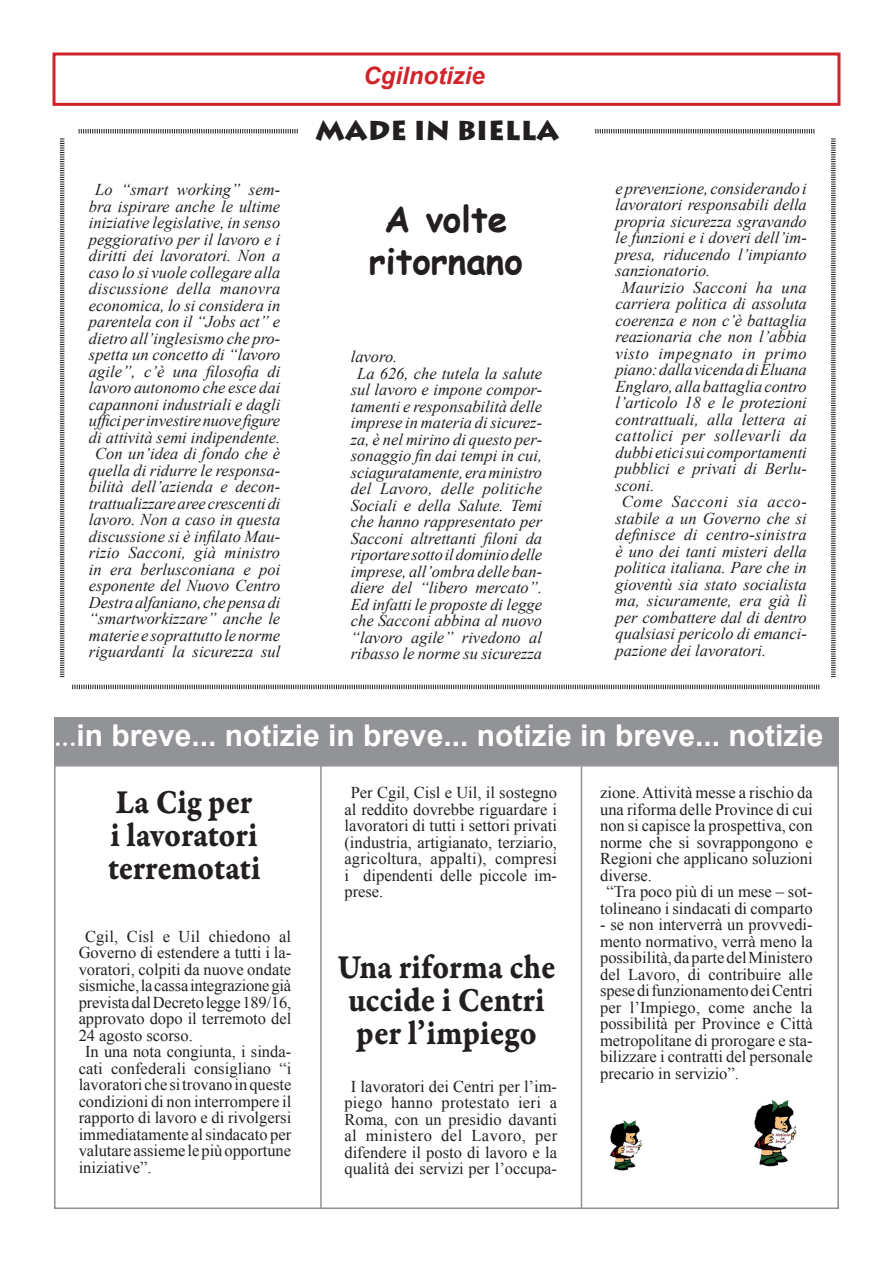
<style>
.page{position:relative;width:893px;height:1263px;background:#fff}
.page>*{position:absolute;margin:0;border:0;box-sizing:border-box;transform-origin:0 0}
.t1{font:36px/33px "Garamond Premr Pro Bd Capt";letter-spacing:-.005em;color:#231f20;text-align:center;scale:.87 1}
.t2{font:36px/33px "Garamond Premr Pro Bd Capt";letter-spacing:-.005em;color:#231f20;scale:.86 1}
.t3{font:700 35.7px/42px "Comic Sans MS";color:#231f20;text-align:center}
.t4{font:700 30px "Arial";color:#fff}
.t5{font:900 27px "Lithos Pro";color:#231f20}
.t6{font:italic 700 24px "Arial";color:#d1232a}
.t7{font:italic 16.5px/16.5px "Times New Roman";color:#231f20;text-align:center}
.t8{font:16.5px/16.5px "Times New Roman";color:#231f20;text-align:justify}
.t9{font:italic 16.5px "Times New Roman";letter-spacing:.02em;color:#231f20}
.t10{font:italic 16.5px "Times New Roman";letter-spacing:.025em;color:#231f20}
.t11{font:italic 16.5px "Times New Roman";letter-spacing:.035em;color:#231f20}
.t12{font:italic 16.5px "Times New Roman";letter-spacing:.04em;color:#231f20}
.s1{font-family:"Trajan"}
</style>
<div class="page">
<div style="left:52px;top:52px;width:788px;height:54px;border:3px solid #d1232a"></div>
<div style="left:54px;top:765px;width:785px;height:444px;border:2px solid #8f9194"></div>
<svg style="left:59px;top:138px;width:6px;height:539px"></svg>
<svg style="left:831px;top:138px;width:5px;height:539px"></svg>
<svg style="left:72px;top:684px;width:748px;height:6px"></svg>
<svg style="left:79px;top:129px;width:219px;height:4px"></svg>
<svg style="left:595px;top:129px;width:219px;height:4px"></svg>
<div style="left:54px;top:717px;width:785px;height:48px;background:#919396"></div>
<hr style="left:581px;top:766px;width:1px;height:443px;background:#919396">
<img style="left:754px;top:1100px;width:43px;height:67px">
<hr style="left:320px;top:764px;width:2px;height:445px;background:#919396">
<img style="left:610px;top:1120px;width:32px;height:51px">
<p class="t7" style="left:89px;top:181px;width:193px">Lo “smart working” sem&shy;bra ispirare anche le ultime iniziative legislative, in senso peggiorativo per il lavoro e i diritti dei lavoratori. Non a caso lo si vuole collegare alla discussione della manovra economica, lo si considera in parentela con il “Jobs act” e dietro all’inglesismo che pro&shy;spetta un concetto di “lavoro agile”, c’è una filosofia di lavoro autonomo che esce dai capannoni industriali e dagli uffici per investire nuove figure di attività semi indipendente.<br>Con un’idea di fondo che è quella di ridurre le responsa&shy;bilità dell’azienda e decon&shy;trattualizzare aree crescenti di lavoro. Non a caso in questa discussione si è infilato Mau&shy;rizio Sacconi, già ministro in era berlusconiana e poi esponente del Nuovo Centro<br>Destra alfaniano, che pensa di “smartworkizzare” anche le materie e soprattutto le norme riguardanti la sicurezza sul</p>
<h3 class="t6" style="left:364px;top:60px;width:123px">Cgilnotizie</h3>
<h3 class="t5" style="left:316px;top:113px;width:245px">MADE IN BIELLA</h3>
<h2 class="t3" style="left:369px;top:197px;width:155px">A volte ritornano</h2>
<p class="t7" style="left:351px;top:348px;width:48px">lavoro.</p>
<p class="t7" style="left:357px;top:365px;width:186px">La 626, che tutela la salute</p>
<p class="t7" style="left:351px;top:381px;width:193px">sul lavoro e impone compor-</p>
<p class="t7" style="left:351px;top:398px;width:193px">tamenti e responsabilità delle</p>
<p class="t7" style="left:351px;top:414px;width:193px">imprese in materia di sicurez-</p>
<p class="t7" style="left:351px;top:431px;width:193px">za, è nel mirino di questo per-</p>
<p class="t7" style="left:351px;top:447px;width:193px">sonaggio fin dai tempi in cui,</p>
<p class="t7" style="left:351px;top:464px;width:193px">sciaguratamente, era ministro</p>
<p class="t7" style="left:351px;top:480px;width:193px">del Lavoro, delle politiche</p>
<p class="t7" style="left:351px;top:497px;width:193px">Sociali e della Salute. Temi</p>
<p class="t7" style="left:351px;top:513px;width:193px">che hanno rappresentato per</p>
<p class="t7" style="left:351px;top:530px;width:193px">Sacconi altrettanti filoni da</p>
<p class="t7" style="left:351px;top:546px;width:193px">riportare sotto il dominio delle</p>
<p class="t7" style="left:351px;top:563px;width:193px">imprese, all’ombra delle ban-</p>
<p class="t7" style="left:351px;top:579px;width:193px">diere del “libero mercato”.</p>
<p class="t7" style="left:351px;top:596px;width:193px">Ed infatti le proposte di legge</p>
<p class="t7" style="left:351px;top:612px;width:193px">che Sacconi abbina al nuovo</p>
<p class="t7" style="left:351px;top:629px;width:193px">“lavoro agile” rivedono al</p>
<p class="t7" style="left:351px;top:645px;width:193px">ribasso le norme su sicurezza</p>
<p class="t7" style="left:615px;top:179px;width:193px">e prevenzione, considerando i</p>
<p class="t7" style="left:615px;top:196px;width:193px">lavoratori responsabili della</p>
<p class="t7" style="left:615px;top:212px;width:193px">propria sicurezza sgravando</p>
<p class="t7" style="left:615px;top:229px;width:193px">le funzioni e i doveri dell’im-</p>
<p class="t7" style="left:615px;top:245px;width:193px">presa, riducendo l’impianto</p>
<p class="t7" style="left:615px;top:262px;width:96px">sanzionatorio.</p>
<p class="t7" style="left:622px;top:278px;width:186px">Maurizio Sacconi ha una</p>
<p class="t7" style="left:615px;top:295px;width:193px">carriera politica di assoluta</p>
<p class="t7" style="left:615px;top:311px;width:193px">coerenza e non c’è battaglia</p>
<p class="t7" style="left:615px;top:328px;width:193px">reazionaria che non l’abbia</p>
<p class="t11" style="left:615px;top:342px;width:193px">visto impegnato in primo</p>
<p class="t7" style="left:615px;top:361px;width:193px">piano: dalla vicenda di Eluana</p>
<p class="t7" style="left:615px;top:377px;width:193px">Englaro, alla battaglia contro</p>
<p class="t7" style="left:615px;top:394px;width:193px">l’articolo 18 e le protezioni</p>
<p class="t7" style="left:615px;top:410px;width:193px">contrattuali, alla lettera ai</p>
<p class="t10" style="left:615px;top:424px;width:193px">cattolici per sollevarli da</p>
<p class="t7" style="left:615px;top:443px;width:193px">dubbi etici sui comportamenti</p>
<p class="t7" style="left:615px;top:460px;width:193px">pubblici e privati di Berlu-</p>
<p class="t7" style="left:615px;top:476px;width:40px">sconi.</p>
<p class="t12" style="left:622px;top:490px;width:186px">Come Sacconi sia acco-</p>
<p class="t7" style="left:615px;top:509px;width:193px">stabile a un Governo che si</p>
<p class="t9" style="left:615px;top:523px;width:193px">definisce di centro-sinistra</p>
<p class="t7" style="left:615px;top:542px;width:193px">è uno dei tanti misteri della</p>
<p class="t7" style="left:615px;top:559px;width:193px">politica italiana. Pare che in</p>
<p class="t7" style="left:615px;top:575px;width:193px">gioventù sia stato socialista</p>
<p class="t7" style="left:615px;top:592px;width:193px">ma, sicuramente, era già lì</p>
<p class="t7" style="left:615px;top:608px;width:193px">per combattere dal di dentro</p>
<p class="t7" style="left:615px;top:625px;width:193px">qualsiasi pericolo di emanci-</p>
<p class="t7" style="left:615px;top:641px;width:152px">pazione dei lavoratori.</p>
<h3 class="t4" style="left:54px;top:716px;width:771px"><span class="s1">...</span>in breve... notizie in breve... notizie in breve... notizie</h3>
<h1 class="t2" style="left:108px;top:786px;width:179px">La Cig per i lavoratori terremotati</h1>
<p class="t8" style="left:85px;top:927px;width:208px">Cgil, Cisl e Uil chiedono al</p>
<p class="t8" style="left:79px;top:944px;width:214px">Governo di estendere a tutti i la-</p>
<p class="t8" style="left:79px;top:960px;width:214px">voratori, colpiti da nuove ondate</p>
<p class="t8" style="left:79px;top:977px;width:214px">sismiche, la cassa integrazione già</p>
<p class="t8" style="left:79px;top:993px;width:214px">prevista dal Decreto legge 189/16,</p>
<p class="t8" style="left:79px;top:1010px;width:214px">approvato dopo il terremoto del</p>
<p class="t8" style="left:79px;top:1026px;width:116px">24 agosto scorso.</p>
<p class="t8" style="left:85px;top:1043px;width:208px">In una nota congiunta, i sinda-</p>
<p class="t8" style="left:79px;top:1059px;width:214px">cati confederali consigliano “i</p>
<p class="t8" style="left:79px;top:1076px;width:214px">lavoratori che si trovano in queste</p>
<p class="t8" style="left:79px;top:1092px;width:214px">condizioni di non interrompere il</p>
<p class="t8" style="left:79px;top:1109px;width:214px">rapporto di lavoro e di rivolgersi</p>
<p class="t8" style="left:79px;top:1125px;width:214px">immediatamente al sindacato per</p>
<p class="t8" style="left:79px;top:1142px;width:214px">valutare assieme le più opportune</p>
<p class="t8" style="left:79px;top:1158px;width:74px">iniziative”.</p>
<p class="t8" style="left:344px;top:784px;width:214px;text-indent:6px">Per Cgil, Cisl e Uil, il sostegno al reddito dovrebbe riguardare i lavoratori di tutti i settori privati (industria, artigianato, terziario, agricoltura, appalti), compresi i dipendenti delle piccole im&shy;prese.</p>
<h1 class="t1" style="left:337px;top:951px;width:252px">Una riforma che uccide i Centri per l’impiego</h1>
<p class="t8" style="left:344px;top:1077px;width:214px;text-align:center">I lavoratori dei Centri per l’im&shy;piego hanno protestato ieri a<br>Roma, con un presidio davanti al ministero del Lavoro, per difendere il posto di lavoro e la qualità dei servizi per l’occupa-</p>
<p class="t8" style="left:600px;top:784px;width:214px">zione. Attività messe a rischio da</p>
<p class="t8" style="left:600px;top:801px;width:214px">una riforma delle Province di cui</p>
<p class="t8" style="left:600px;top:817px;width:214px">non si capisce la prospettiva, con</p>
<p class="t8" style="left:600px;top:834px;width:214px">norme che si sovrappongono e</p>
<p class="t8" style="left:600px;top:850px;width:214px">Regioni che applicano soluzioni</p>
<p class="t8" style="left:600px;top:867px;width:53px">diverse.</p>
<p class="t8" style="left:606px;top:883px;width:208px">“Tra poco più di un mese – sot-</p>
<p class="t8" style="left:600px;top:900px;width:214px">tolineano i sindacati di comparto</p>
<p class="t8" style="left:600px;top:916px;width:214px">- se non interverrà un provvedi&shy;mento normativo, verrà meno la possibilità, da parte del Ministero del Lavoro, di contribuire alle spese di funzionamento dei Centri per l’Impiego, come anche la possibilità per Province e Città metropolitane di prorogare e sta&shy;bilizzare i contratti del personale precario in servizio”.</p>
</div>
